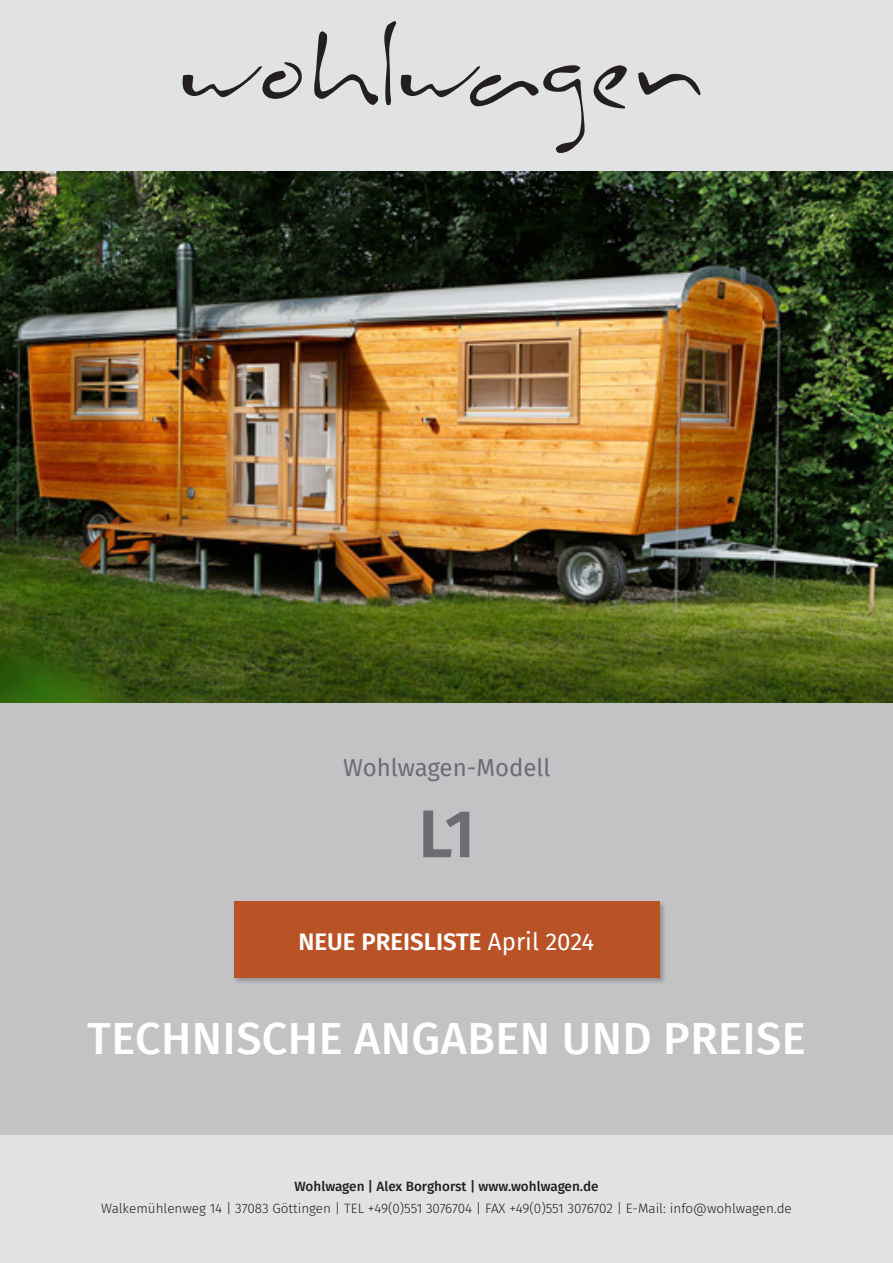
<style>
.page{position:relative;width:893px;height:1263px;background:#fff}
.page>*{position:absolute;margin:0;border:0;box-sizing:border-box;transform-origin:0 0}
.t1{font:120px "Inkburrow";letter-spacing:-.015em;color:#231f20}
.t2{font:600 67.5px "Fira Sans";color:#6c6d70}
.t3{font:500 45px "Fira Sans";letter-spacing:.01em;color:#fff}
.t4{font:600 24px "Fira Sans";color:#fff}
.t5{font:24px "Fira Sans";color:#6c6d70}
.t6{font:300 13.5px "Fira Sans";color:#231f20}
.t7{font:500 13.5px "Fira Sans";color:#231f20}
.s1{font-weight:400}
</style>
<div class="page">
<div style="left:1px;top:170px;width:892px;height:1093px;background:#c1c3c5"></div>
<img style="left:0;top:171px;width:893px;height:532px">
<div style="left:0;top:1135px;width:893px;height:128px;background:#e1e2e4"></div>
<div style="left:0;top:0;width:893px;height:171px;background:#e1e2e4"></div>
<div style="left:232px;top:900px;width:435px;height:86px;background:#231f20;opacity:.3"></div>
<div style="left:234px;top:901px;width:425px;height:77px;background:#b95226"></div>
<p class="t1" style="left:181px;top:13px;width:533px">wohlwagen</p>
<p class="t5" style="left:343px;top:750px;width:209px">Wohlwagen-Modell</p>
<p class="t2" style="left:418px;top:778px;width:59px">L1</p>
<p class="t4" style="left:299px;top:921px;width:297px">NEUE PREISLISTE <span class="s1">April 2024</span></p>
<p class="t3" style="left:87px;top:1002px;width:720px">TECHNISCHE ANGABEN UND PREISE</p>
<p class="t7" style="left:294px;top:1175px;width:306px">Wohlwagen | Alex Borghorst | www.wohlwagen.de</p>
<p class="t6" style="left:101px;top:1199px;width:692px">Walkemühlenweg 14 | 37083 Göttingen | TEL +49(0)551 3076704 | FAX +49(0)551 3076702 | E-Mail: info@wohlwagen.de</p>
</div>
